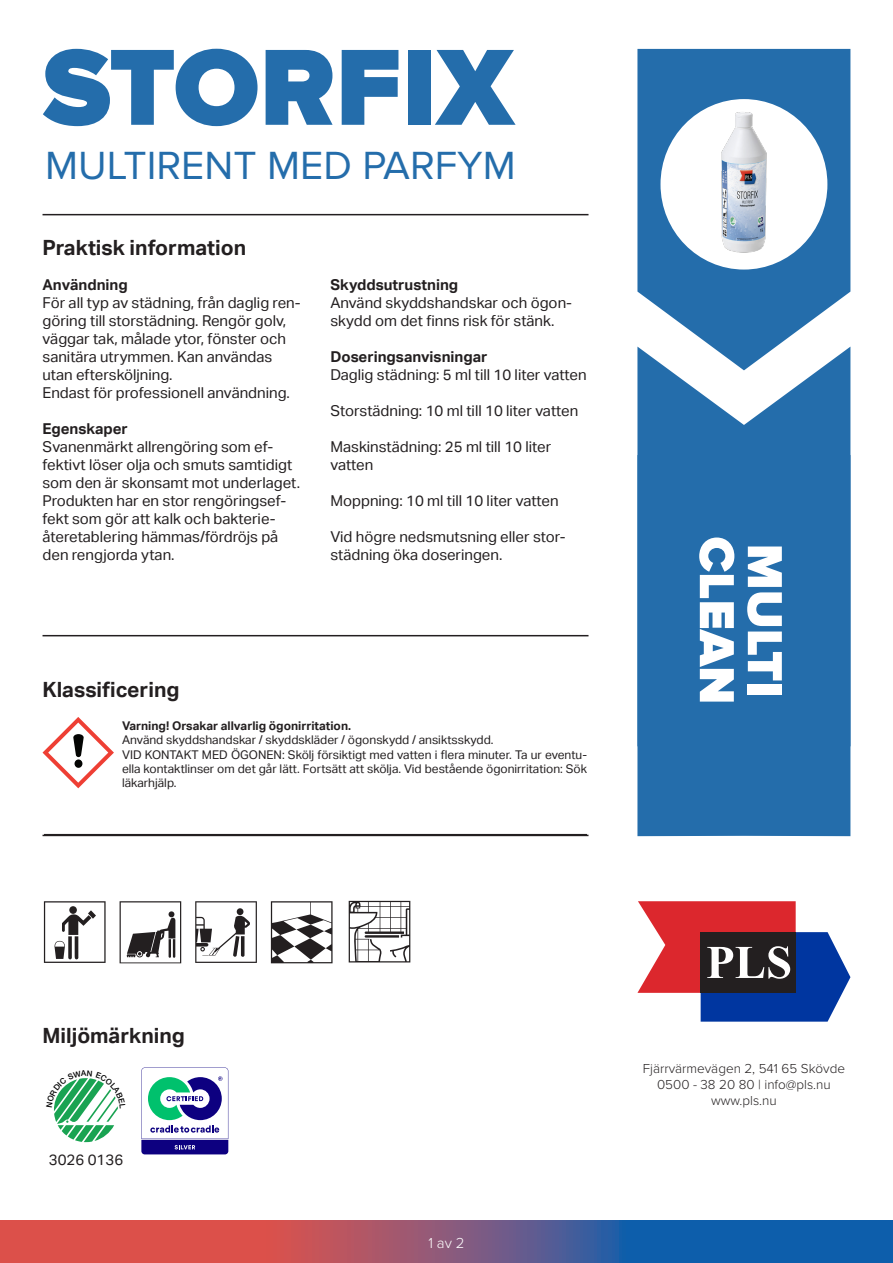
<style>
.page{position:relative;width:893px;height:1263px;background:#fff}
.page>*{position:absolute;margin:0;border:0;box-sizing:border-box;transform-origin:0 0}
.t1{font:900 112.2px "Proxima Nova";color:#246dab}
.t2{font:900 51px "Proxima Nova";color:#fff}
.t3{font:40.8px "Proxima Nova";color:#246dab}
.t4{font:700 21px "Aktiv Grotesk";color:#231f20}
.t5{font:15px/18px "Aktiv Grotesk";color:#231f20}
.t6{font:700 15px "Aktiv Grotesk";color:#231f20}
.t7{font:300 15px "Proxima Nova";color:#fff}
.t8{font:300 13.5px "Proxima Nova";color:#231f20}
.t9{font:12px/14.4px "Aktiv Grotesk";color:#231f20;text-align:justify}
.t10{font:700 12px "Aktiv Grotesk";color:#231f20}
</style>
<div class="page">
<svg style="left:637px;top:901px;width:213px;height:121px"></svg>
<hr style="left:44px;top:834px;width:543px;height:1px;background:#231f20">
<hr style="left:43px;top:214px;width:545px;height:1px;background:#231f20">
<svg style="left:637px;top:49px;width:213px;height:298px;background:#3b7cb4"></svg>
<svg style="left:637px;top:347px;width:213px;height:108px;fill:#246dab"></svg>
<div style="left:637px;top:455px;width:213px;height:381px;background:#246dab"></div>
<div style="left:660px;top:99px;width:167px;height:171px;background:#fff;border-radius:50%"></div>
<svg style="left:0;top:1220px;width:893px;height:43px;background:#7b577a"></svg>
<img style="left:721px;top:112px;width:46px;height:141px">
<svg style="left:43px;top:717px;width:71px;height:71px"></svg>
<svg style="left:271px;top:901px;width:62px;height:62px"></svg>
<svg style="left:349px;top:901px;width:61px;height:61px"></svg>
<svg style="left:195px;top:901px;width:62px;height:62px"></svg>
<svg style="left:120px;top:901px;width:61px;height:62px"></svg>
<svg style="left:44px;top:901px;width:62px;height:62px"></svg>
<svg style="left:141px;top:1067px;width:87px;height:87px"></svg>
<hr style="left:43px;top:835px;width:545px;height:1px;background:#231f20">
<hr style="left:43px;top:635px;width:545px;height:1px;background:#231f20">
<svg style="left:53px;top:1078px;width:65px;height:64px"></svg>
<p class="t1" style="left:43px;top:23px;width:473px">STORFIX</p>
<p class="t3" style="left:45px;top:142px;width:472px">MULTIRENT MED PARFYM</p>
<p class="t4" style="left:43px;top:235px;width:205px">Praktisk information</p>
<p class="t6" style="left:43px;top:276px;width:87px">Användning</p>
<p class="t5" style="left:43px;top:294px;width:260px">För all typ av städning, från daglig ren&shy;göring till storstädning. Rengör golv, väggar tak, målade ytor, fönster och sanitära utrymmen. Kan användas utan eftersköljning.</p>
<p class="t5" style="left:43px;top:384px;width:249px">Endast för professionell användning.</p>
<p class="t6" style="left:43px;top:420px;width:87px">Egenskaper</p>
<p class="t5" style="left:43px;top:438px;width:259px">Svanenmärkt allrengöring som ef&shy;fektivt löser olja och smuts samtidigt som den är skonsamt mot underlaget.<br>Produkten har en stor rengöringsef&shy;fekt som gör att kalk och bakterie&shy;återetablering hämmas/fördröjs på den rengjorda ytan.</p>
<p class="t6" style="left:330px;top:276px;width:129px">Skyddsutrustning</p>
<p class="t5" style="left:330px;top:294px;width:243px">Använd skyddshandskar och ögon&shy;skydd om det finns risk för stänk.</p>
<p class="t6" style="left:330px;top:348px;width:159px">Doseringsanvisningar</p>
<p class="t5" style="left:330px;top:366px;width:258px">Daglig städning: 5 ml till 10 liter vatten</p>
<p class="t5" style="left:330px;top:402px;width:249px">Storstädning: 10 ml till 10 liter vatten</p>
<p class="t5" style="left:330px;top:438px;width:222px">Maskinstädning: 25 ml till 10 liter vatten</p>
<p class="t5" style="left:330px;top:492px;width:230px">Moppning: 10 ml till 10 liter vatten</p>
<p class="t5" style="left:330px;top:528px;width:237px">Vid högre nedsmutsning eller stor&shy;städning öka doseringen.</p>
<p class="t4" style="left:43px;top:677px;width:139px">Klassificering</p>
<p class="t10" style="left:122px;top:719px;width:231px">Varning! Orsakar allvarlig ögonirritation.</p>
<p class="t9" style="left:122px;top:733px;width:373px">Använd skyddshandskar / skyddskläder / ögonskydd / ansiktsskydd.</p>
<p class="t9" style="left:122px;top:747px;width:466px">VID KONTAKT MED ÖGONEN: Skölj försiktigt med vatten i flera minuter. Ta ur eventu&shy;ella kontaktlinser om det går lätt. Fortsätt att skölja. Vid bestående ögonirritation: Sök läkarhjälp.</p>
<p class="t2" style="left:746px;top:537px;width:169px;rotate:90deg">CLEAN</p>
<p class="t2" style="left:794px;top:544px;width:155px;rotate:90deg">MULTI</p>
<p class="t4" style="left:43px;top:1024px;width:144px">Miljömärkning</p>
<p class="t5" style="left:49px;top:1151px;width:76px">3026 0136</p>
<p class="t7" style="left:428px;top:1231px;width:38px">1 av 2</p>
<p class="t8" style="left:643px;top:1058px;width:204px">Fjärrvärmevägen 2, 541 65 Skövde</p>
<p class="t8" style="left:657px;top:1074px;width:175px">0500 - 38 20 80 | info@pls.nu</p>
<p class="t8" style="left:711px;top:1090px;width:67px">www.pls.nu</p>
</div>
